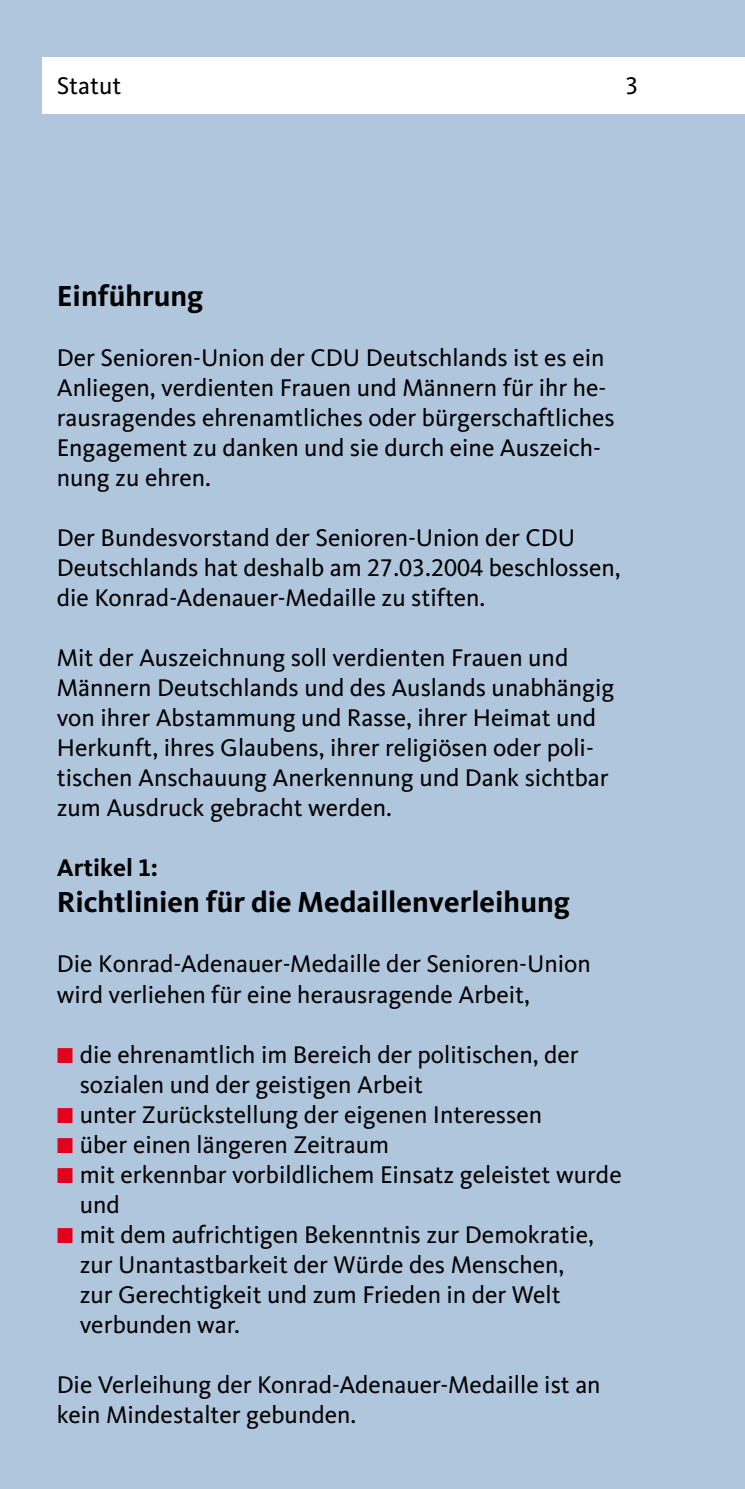
<style>
.page{position:relative;width:745px;height:1489px;background:#fff}
.page>*{position:absolute;margin:0;border:0;box-sizing:border-box;transform-origin:0 0}
.t1{font:700 30px "CDU Kievit Tab";color:#000}
.t2{font:25px/30px "CDU Kievit Tab";color:#000}
.t3{font:700 25px "CDU Kievit Tab";color:#000}
.s1{font-family:"European Pi Three";color:#e2001a}
</style>
<div class="page">
<div style="left:0;top:0;width:744px;height:1488px;background:#afc6dc"></div>
<div style="left:43px;top:57px;width:701px;height:56px;background:#fff"></div>
<p class="t2" style="left:57px;top:71px;width:66px">Statut</p>
<p class="t2" style="left:625px;top:71px;width:15px">3</p>
<p class="t1" style="left:57px;top:278px;width:148px">Einführung</p>
<p class="t2" style="left:57px;top:343px;width:559px">Der Senioren-Union der CDU Deutschlands ist es ein Anliegen, verdienten Frauen und Männern für ihr he&shy;rausragendes ehrenamtliches oder bürgerschaftliches Engagement zu danken und sie durch eine Auszeich&shy;nung zu ehren.</p>
<p class="t2" style="left:57px;top:523px;width:565px">Der Bundesvorstand der Senioren-Union der CDU<br>Deutschlands hat deshalb am 27.03.2004 beschlossen, die Konrad-Adenauer-Medaille zu stiften.</p>
<p class="t2" style="left:57px;top:643px;width:559px">Mit der Auszeichnung soll verdienten Frauen und Männern Deutschlands und des Auslands unabhängig von ihrer Abstammung und Rasse, ihrer Heimat und Herkunft, ihres Glaubens, ihrer religiösen oder poli&shy;tischen Anschauung Anerkennung und Dank sichtbar zum Ausdruck gebracht werden.</p>
<p class="t3" style="left:57px;top:853px;width:103px">Artikel 1:</p>
<p class="t1" style="left:57px;top:884px;width:514px">Richtlinien für die Medaillenverleihung</p>
<p class="t2" style="left:57px;top:949px;width:535px">Die Konrad-Adenauer-Medaille der Senioren-Union wird verliehen für eine herausragende Arbeit,</p>
<p class="t2" style="left:57px;top:1039px;width:523px"><span class="s1">K</span> die ehrenamtlich im Bereich der politischen, der</p>
<p class="t2" style="left:80px;top:1069px;width:344px">sozialen und der geistigen Arbeit</p>
<p class="t2" style="left:57px;top:1099px;width:486px"><span class="s1">K</span> unter Zurückstellung der eigenen Interessen</p>
<p class="t2" style="left:57px;top:1129px;width:334px"><span class="s1">K</span> über einen längeren Zeitraum</p>
<p class="t2" style="left:57px;top:1159px;width:566px"><span class="s1">K</span> mit erkennbar vorbildlichem Einsatz geleistet wurde</p>
<p class="t2" style="left:80px;top:1189px;width:42px">und</p>
<p class="t2" style="left:57px;top:1219px;width:538px"><span class="s1">K</span> mit dem aufrichtigen Bekenntnis zur Demokratie,</p>
<p class="t2" style="left:80px;top:1249px;width:486px">zur Unantastbarkeit der Würde des Menschen,</p>
<p class="t2" style="left:80px;top:1279px;width:482px">zur Gerechtigkeit und zum Frieden in der Welt</p>
<p class="t2" style="left:80px;top:1309px;width:162px">verbunden war.</p>
<p class="t2" style="left:57px;top:1369px;width:545px">Die Verleihung der Konrad-Adenauer-Medaille ist an kein Mindestalter gebunden.</p>
</div>
